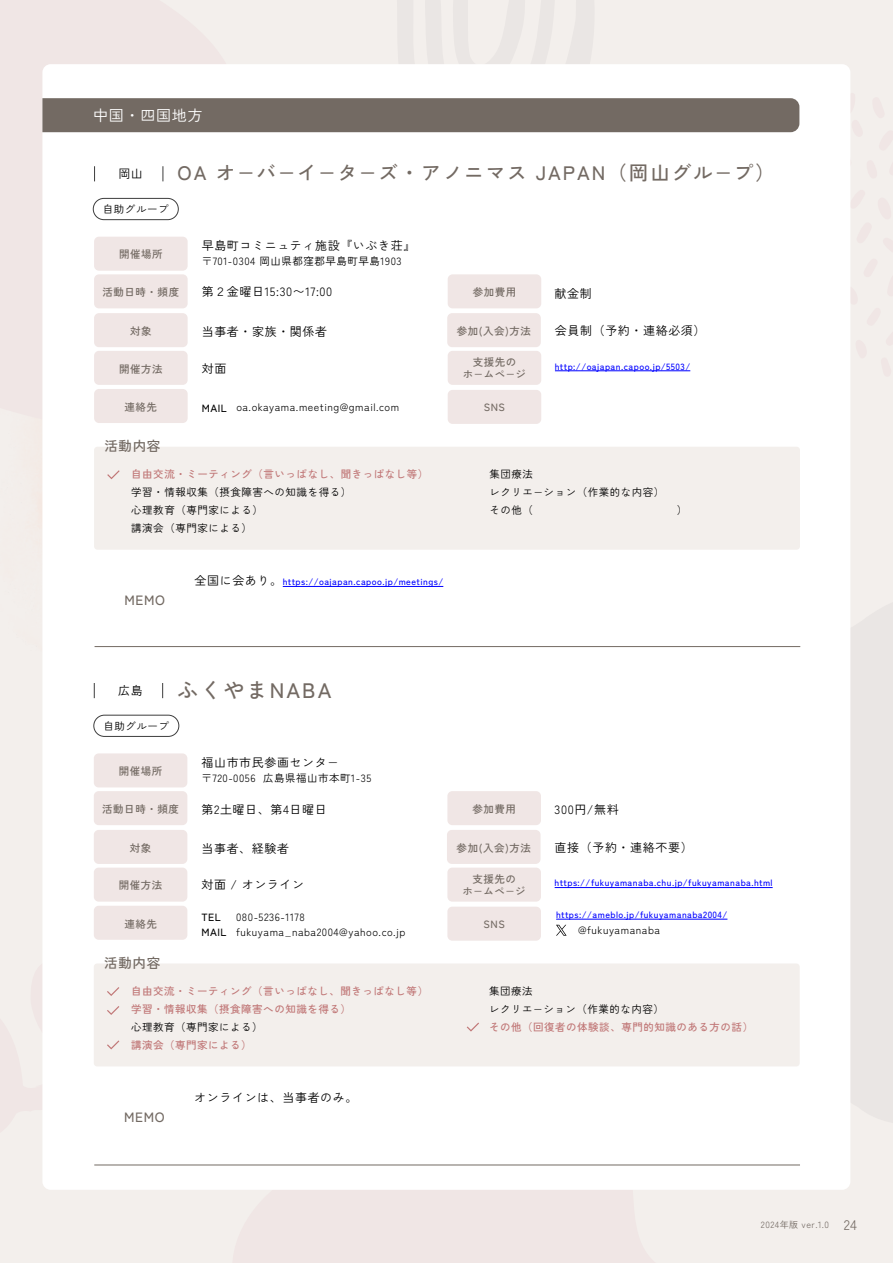
<style>
.page{position:relative;width:893px;height:1263px;background:#f3efec}
.page>*{position:absolute;margin:0;border:0;box-sizing:border-box;transform-origin:0 0}
.t1{font:500 21px "Zen Kaku Gothic New";letter-spacing:.1em;color:#736a63}
.t2{font:500 19.5px "Zen Kaku Gothic New";letter-spacing:.1em;color:#736a63}
.t3{font:15px "Zen Kaku Gothic New";letter-spacing:.05em;color:#fff}
.t4{font:500 13.5px "Zen Kaku Gothic New";letter-spacing:.05em;color:#736a63}
.t5{font:12px "Zen Kaku Gothic New";letter-spacing:.05em;color:#000}
.t6{font:10.5px/18px "Zen Kaku Gothic New";letter-spacing:.05em;color:#000}
.t7{font:500 10.5px/18px "Zen Kaku Gothic New";letter-spacing:.05em;color:#c17878}
.t8{font:500 10.5px/12px "Zen Kaku Gothic New";letter-spacing:.05em;color:#736a63;text-align:center}
.t9{font:500 10.5px/15px "Zen Kaku Gothic New";letter-spacing:.05em;color:#000}
.t10{font:500 9px "Zen Kaku Gothic New";letter-spacing:.05em;color:#00f}
.t11{font:9px "Zen Kaku Gothic New";letter-spacing:.05em;color:#736a63}
.s1{font-weight:500}
.s2{font-weight:400;font-size:12px;color:#000}
.s3{font-size:13.8px}
</style>
<div class="page">
<div style="left:42px;top:64px;width:808px;height:1126px;background:#fff;border-radius:8px"></div>
<hr style="left:94px;top:1164px;width:706px;height:1px;background:#736a63">
<div style="left:94px;top:963px;width:706px;height:103px;background:#f3efec;border-radius:3px"></div>
<svg style="left:467px;top:1022px;width:12px;height:9px"></svg>
<svg style="left:42px;top:937px;width:78px;height:173px"></svg>
<div style="left:447px;top:907px;width:94px;height:34px;background:#f0e6e5;border-radius:5px"></div>
<svg style="left:556px;top:925px;width:11px;height:11px"></svg>
<hr style="left:556px;top:919px;width:171px;height:1px;background:#00f">
<div style="left:94px;top:906px;width:93px;height:34px;background:#f0e6e5;border-radius:5px"></div>
<div style="left:447px;top:868px;width:94px;height:34px;background:#f0e6e5;border-radius:5px"></div>
<hr style="left:555px;top:887px;width:218px;height:1px;background:#00f">
<div style="left:94px;top:868px;width:93px;height:34px;background:#f0e6e5;border-radius:5px"></div>
<div style="left:447px;top:830px;width:93px;height:34px;background:#f0e6e5;border-radius:5px"></div>
<div style="left:94px;top:830px;width:93px;height:34px;background:#f0e6e5;border-radius:5px"></div>
<div style="left:447px;top:791px;width:94px;height:34px;background:#f0e6e5;border-radius:5px"></div>
<div style="left:94px;top:791px;width:93px;height:34px;background:#f0e6e5;border-radius:5px"></div>
<div style="left:94px;top:753px;width:93px;height:34px;background:#f0e6e5;border-radius:5px"></div>
<div style="left:93px;top:715px;width:86px;height:22px;border:1px solid #3d3d3d;border-radius:11px"></div>
<svg style="left:162px;top:683px;width:1px;height:15px"></svg>
<svg style="left:94px;top:683px;width:1px;height:15px"></svg>
<hr style="left:95px;top:646px;width:705px;height:1px;background:#736a63">
<hr style="left:283px;top:586px;width:160px;height:1px;background:#00f">
<div style="left:94px;top:447px;width:706px;height:103px;background:#f3efec;border-radius:3px"></div>
<svg style="left:107px;top:470px;width:13px;height:9px"></svg>
<div style="left:448px;top:390px;width:93px;height:34px;background:#f0e6e5;border-radius:5px"></div>
<div style="left:94px;top:389px;width:94px;height:34px;background:#f0e6e5;border-radius:5px"></div>
<div style="left:448px;top:351px;width:93px;height:34px;background:#f0e6e5;border-radius:5px"></div>
<div style="left:94px;top:351px;width:94px;height:34px;background:#f0e6e5;border-radius:5px"></div>
<svg style="left:42px;top:64px;width:803px;height:313px"></svg>
<h3 class="t3" style="left:93px;top:104px;width:111px">中国・四国地方</h3>
<p class="t5" style="left:118px;top:164px;width:26px">岡山</p>
<h2 class="t2" style="left:178px;top:158px;width:599px">OA オ−バ−イ−タ−ズ・アノニマス JAPAN（岡山グル−プ）</h2>
<p class="t6" style="left:103px;top:200px;width:67px">自助グループ</p>
<p class="t8" style="left:119px;top:248px;width:45px">開催場所</p>
<p class="t5" style="left:202px;top:236px;width:215px">早島町コミニュティ施設『いぶき荘』</p>
<p class="t6" style="left:202px;top:251px;width:201px">〒701-0304 岡山県都窪郡早島町早島1903</p>
<p class="t8" style="left:103px;top:286px;width:78px">活動日時・頻度</p>
<p class="t5" style="left:202px;top:282px;width:132px">第２金曜日15:30〜17:00</p>
<p class="t8" style="left:473px;top:286px;width:45px">参加費用</p>
<p class="t5" style="left:555px;top:284px;width:39px">献金制</p>
<p class="t8" style="left:130px;top:324px;width:23px">対象</p>
<p class="t5" style="left:202px;top:322px;width:127px">当事者・家族・関係者</p>
<p class="t8" style="left:457px;top:324px;width:76px">参加(入会)方法</p>
<p class="t5" style="left:555px;top:321px;width:152px">会員制（予約・連絡必須）</p>
<p class="t8" style="left:463px;top:356px;width:65px">支援先のホ−ムペ−ジ</p>
<p class="t8" style="left:119px;top:362px;width:45px">開催方法</p>
<p class="t5" style="left:202px;top:359px;width:26px">対面</p>
<p class="t10" style="left:555px;top:359px;width:137px">http://oajapan.capoo.jp/5503/</p>
<p class="t8" style="left:125px;top:400px;width:34px">連絡先</p>
<p class="t6" style="left:202px;top:397px;width:199px"><span class="s1">MAIL</span> oa.okayama.meeting@gmail.com</p>
<p class="t8" style="left:484px;top:400px;width:23px">SNS</p>
<p class="t4" style="left:104px;top:435px;width:58px">活動内容</p>
<p class="t7" style="left:131px;top:464px;width:299px">自由交流・ミーティング（言いっぱなし、聞きっぱなし等）</p>
<p class="t6" style="left:131px;top:482px;width:221px">学習・情報収集（摂食障害への知識を得る）心理教育（専門家による）<br>講演会（専門家による）</p>
<p class="t4" style="left:124px;top:589px;width:42px">MEMO</p>
<p class="t10" style="left:195px;top:575px;width:250px"><span class="s2">全国に会あり。</span>https://oajapan.capoo.jp/meetings/</p>
<p class="t5" style="left:118px;top:681px;width:26px">広島</p>
<h1 class="t1" style="left:177px;top:674px;width:156px">ふくやまNABA</h1>
<p class="t6" style="left:103px;top:716px;width:67px">自助グループ</p>
<p class="t8" style="left:119px;top:764px;width:45px">開催場所</p>
<p class="t5" style="left:201px;top:752px;width:139px">福山市市民参画センタ−</p>
<p class="t6" style="left:201px;top:768px;width:171px">〒720-0056 広島県福山市本町1-35</p>
<p class="t6" style="left:489px;top:464px;width:177px">集団療法<br>レクリエ−ション（作業的な内容）</p>
<p class="t8" style="left:102px;top:802px;width:78px">活動日時・頻度</p>
<p class="t5" style="left:201px;top:800px;width:127px">第2土曜日、第4日曜日</p>
<p class="t8" style="left:472px;top:802px;width:45px">参加費用</p>
<p class="t5" style="left:555px;top:800px;width:66px">300円/無料</p>
<p class="t8" style="left:130px;top:841px;width:23px">対象</p>
<p class="t5" style="left:201px;top:839px;width:89px">当事者、経験者</p>
<p class="t8" style="left:457px;top:841px;width:76px">参加(入会)方法</p>
<p class="t5" style="left:555px;top:838px;width:139px">直接（予約・連絡不要）</p>
<p class="t8" style="left:463px;top:872px;width:65px">支援先のホ−ムペ−ジ</p>
<p class="t8" style="left:119px;top:879px;width:45px">開催方法</p>
<p class="t5" style="left:201px;top:875px;width:104px">対面 / オンライン</p>
<p class="t10" style="left:555px;top:876px;width:219px">https://fukuyamanaba.chu.jp/fukuyamanaba.html</p>
<p class="t8" style="left:124px;top:917px;width:34px">連絡先</p>
<p class="t9" style="left:201px;top:908px;width:27px">TEL<br>MAIL</p>
<p class="t4" style="left:104px;top:952px;width:58px">活動内容</p>
<p class="t6" style="left:236px;top:909px;width:171px;line-height:15px">080-5236-1178 fukuyama_naba2004@yahoo.co.jp</p>
<p class="t7" style="left:131px;top:981px;width:299px">自由交流・ミーティング（言いっぱなし、聞きっぱなし等）学習・情報収集（摂食障害への知識を得る）</p>
<p class="t6" style="left:131px;top:1017px;width:133px">心理教育（専門家による）</p>
<p class="t7" style="left:131px;top:1035px;width:122px">講演会（専門家による）</p>
<p class="t4" style="left:124px;top:1106px;width:42px">MEMO</p>
<p class="t5" style="left:194px;top:1088px;width:165px">オンラインは、当事者のみ。</p>
<p class="t8" style="left:484px;top:917px;width:23px">SNS</p>
<p class="t10" style="left:556px;top:907px;width:173px">https://ameblo.jp/fukuyamanaba2004/</p>
<p class="t6" style="left:578px;top:920px;width:83px">@fukuyamanaba</p>
<p class="t6" style="left:489px;top:981px;width:177px">集団療法<br>レクリエ−ション（作業的な内容）</p>
<p class="t7" style="left:489px;top:1017px;width:266px">その他（回復者の体験談、専門的知識のある方の話）</p>
<p class="t11" style="left:761px;top:1217px;width:97px">2024年版 ver.1.0 <span class="s3">24</span></p>
</div>
